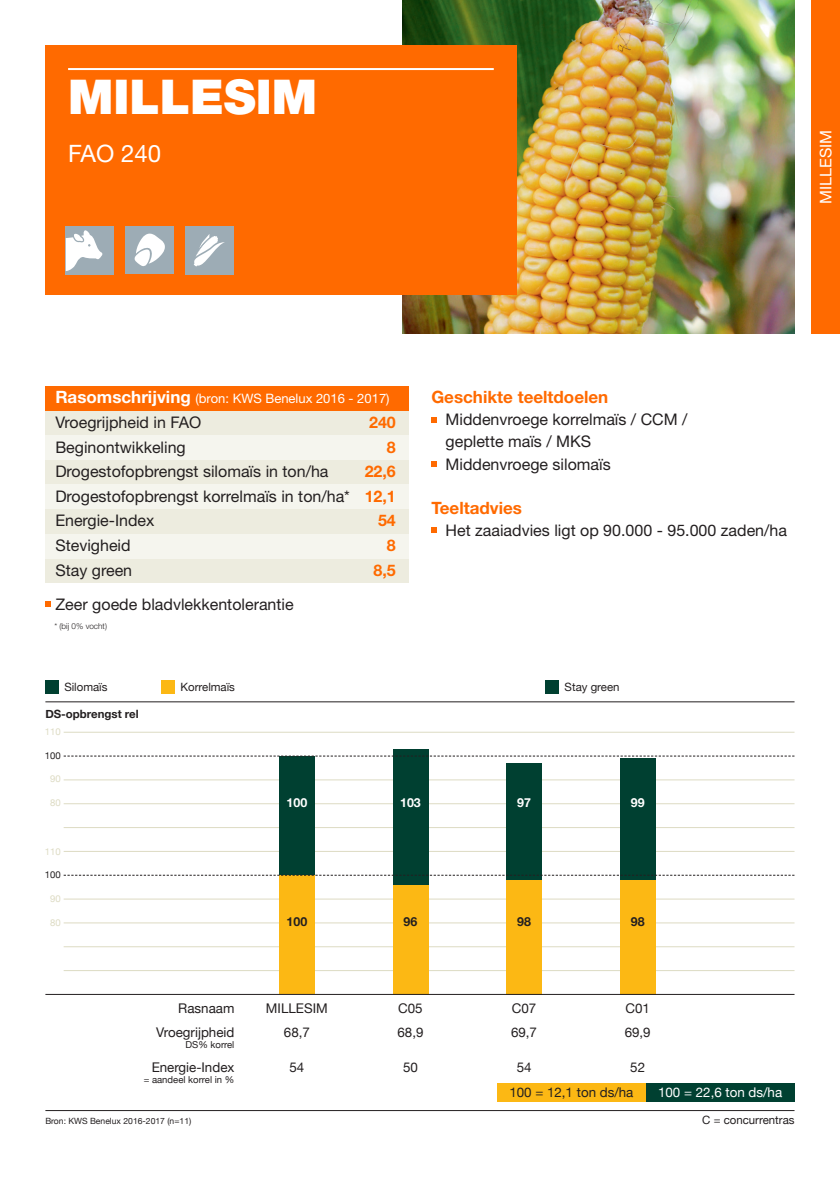
<style>
.page{position:relative;width:840px;height:1191px;background:#fff}
.page>*{position:absolute;margin:0;border:0;box-sizing:border-box;transform-origin:0 0}
.t1{font:900 48px "Helvetica Neue LT Std";color:#fff}
.t2{font:24px "Helvetica Neue LT Std";color:#fff}
.Regular_Expressions{font:700 17px "Helvetica Neue LT Std";color:#ff6a00}
.Regular_Expressions-2{font:16px "Helvetica Neue LT Std";color:#231f20}
.Regular_Expressions-3{font:700 16px "Helvetica Neue LT Std";color:#ff6a00}
.t3{font:16px "Helvetica Neue LT Std";color:#fff}
.t4{font:13.4px "Helvetica Neue";color:#231f20}
.t5{font:13.4px "Helvetica Neue";color:#fff}
.Regular_Expressions-4{font:13px "Helvetica Neue LT Std";color:#fff}
.t6{font:700 12.4px "Helvetica Neue";color:#fff}
.t7{font:700 12.4px "Helvetica Neue";color:#231f20}
.t8{font:11.4px "Helvetica Neue";color:#231f20}
.t9{font:700 11.4px "Helvetica Neue";color:#231f20}
.t10{font:9.6px "Helvetica Neue";color:#231f20}
.t11{font:9.6px "Helvetica Neue";color:#dddbc3}
.t12{font:8.6px "Helvetica Neue";color:#231f20}
.Regular_Expressions-5{font:300 8.2px "Helvetica Neue LT Std";color:#231f20}
.s1{font-weight:700;font-size:17px}
.s2{font-weight:700;color:#ff6a00}
</style>
<div class="page">
<div style="left:811px;top:0;width:28px;height:333px;background:#ff6a00"></div>
<div style="left:45px;top:680px;width:14px;height:14px;background:#004031"></div>
<div style="left:545px;top:680px;width:14px;height:14px;background:#004031"></div>
<div style="left:161px;top:680px;width:14px;height:14px;background:#fcb814"></div>
<hr style="left:45px;top:701px;width:749px;height:1px;background:#231f20">
<hr style="left:45px;top:1110px;width:749px;height:1px;background:#231f20">
<div style="left:496px;top:1082px;width:149px;height:19px;background:#fcb814"></div>
<div style="left:645px;top:1082px;width:149px;height:19px;background:#004031"></div>
<hr style="left:64px;top:970px;width:730px;height:1px;background:#dddbc3">
<hr style="left:64px;top:946px;width:730px;height:1px;background:#dddbc3">
<hr style="left:64px;top:922px;width:730px;height:1px;background:#dddbc3">
<hr style="left:64px;top:898px;width:730px;height:1px;background:#dddbc3">
<hr style="left:64px;top:851px;width:730px;height:1px;background:#dddbc3">
<hr style="left:64px;top:827px;width:730px;height:1px;background:#dddbc3">
<hr style="left:64px;top:803px;width:730px;height:1px;background:#dddbc3">
<hr style="left:64px;top:779px;width:730px;height:1px;background:#dddbc3">
<hr style="left:64px;top:732px;width:730px;height:1px;background:#dddbc3">
<div style="left:279px;top:756px;width:35px;height:238px;background:#004031"></div>
<div style="left:392px;top:749px;width:36px;height:245px;background:#004031"></div>
<div style="left:506px;top:763px;width:35px;height:231px;background:#004031"></div>
<div style="left:619px;top:758px;width:36px;height:236px;background:#004031"></div>
<div style="left:279px;top:875px;width:35px;height:119px;background:#fcb814"></div>
<div style="left:392px;top:884px;width:36px;height:110px;background:#fcb814"></div>
<div style="left:506px;top:880px;width:35px;height:114px;background:#fcb814"></div>
<div style="left:619px;top:880px;width:36px;height:114px;background:#fcb814"></div>
<hr style="left:45px;top:994px;width:749px;height:1px;background:#231f20">
<svg style="left:64px;top:875px;width:730px;height:1px"></svg>
<svg style="left:64px;top:755px;width:730px;height:1px"></svg>
<img style="left:403px;top:0;width:391px;height:333px">
<div style="left:45px;top:45px;width:471px;height:250px;background:#ff6a00"></div>
<hr style="left:68px;top:68px;width:425px;height:2px;background:#fff">
<div style="left:66px;top:226px;width:48px;height:48px;background:#9dacb5"></div>
<svg style="left:66px;top:230px;width:37px;height:41px"></svg>
<div style="left:125px;top:226px;width:48px;height:48px;background:#9dacb5"></div>
<svg style="left:134px;top:233px;width:31px;height:33px"></svg>
<div style="left:185px;top:226px;width:48px;height:48px;background:#9dacb5"></div>
<svg style="left:194px;top:234px;width:31px;height:32px"></svg>
<svg style="left:431px;top:417px;width:6px;height:5px"></svg>
<svg style="left:431px;top:461px;width:6px;height:5px"></svg>
<svg style="left:431px;top:527px;width:6px;height:5px"></svg>
<div style="left:45px;top:386px;width:363px;height:25px;background:#ff6a00"></div>
<div style="left:45px;top:411px;width:363px;height:24px;background:#edecdf"></div>
<div style="left:45px;top:460px;width:363px;height:24px;background:#edecdf"></div>
<div style="left:45px;top:509px;width:363px;height:25px;background:#edecdf"></div>
<div style="left:45px;top:558px;width:363px;height:25px;background:#edecdf"></div>
<div style="left:45px;top:435px;width:363px;height:25px;background:#f5f5ee"></div>
<div style="left:45px;top:484px;width:363px;height:25px;background:#f5f5ee"></div>
<div style="left:45px;top:534px;width:363px;height:24px;background:#f5f5ee"></div>
<svg style="left:45px;top:601px;width:6px;height:6px"></svg>
<p class="t1" style="left:68px;top:68px;width:250px">MILLESIM</p>
<p class="t2" style="left:68px;top:139px;width:94px">FAO 240</p>
<p class="t3" style="left:815px;top:204px;width:76px;rotate:-90deg">MILLESIM</p>
<p class="Regular_Expressions-4" style="left:55px;top:391px;width:335px"><span class="s1">Rasomschrijving</span> (bron: KWS Benelux 2016 - 2017)</p>
<p class="Regular_Expressions-2" style="left:55px;top:413px;width:147px">Vroegrijpheid in FAO</p>
<p class="Regular_Expressions-3" style="left:369px;top:412px;width:28px">240</p>
<p class="Regular_Expressions-2" style="left:55px;top:437px;width:132px">Beginontwikkeling</p>
<p class="Regular_Expressions-3" style="left:387px;top:437px;width:10px">8</p>
<p class="Regular_Expressions-2" style="left:55px;top:462px;width:274px">Drogestofopbrengst silomaïs in ton/ha</p>
<p class="Regular_Expressions-3" style="left:364px;top:461px;width:33px">22,6</p>
<p class="Regular_Expressions-2" style="left:55px;top:486px;width:342px">Drogestofopbrengst korrelmaïs in ton/ha* <span class="s2">12,1</span></p>
<p class="Regular_Expressions-2" style="left:55px;top:511px;width:101px">Energie-Index</p>
<p class="Regular_Expressions-3" style="left:378px;top:511px;width:19px">54</p>
<p class="Regular_Expressions-2" style="left:55px;top:536px;width:77px">Stevigheid</p>
<p class="Regular_Expressions-3" style="left:387px;top:535px;width:10px">8</p>
<p class="Regular_Expressions-2" style="left:55px;top:560px;width:78px">Stay green</p>
<p class="Regular_Expressions-3" style="left:373px;top:560px;width:24px">8,5</p>
<p class="Regular_Expressions-2" style="left:55px;top:594px;width:239px">Zeer goede bladvlekkentolerantie</p>
<p class="Regular_Expressions-5" style="left:54px;top:621px;width:54px">* (bij 0% vocht)</p>
<p class="Regular_Expressions" style="left:431px;top:387px;width:178px">Geschikte teeltdoelen</p>
<p class="Regular_Expressions-2" style="left:445px;top:410px;width:243px">Middenvroege korrelmaïs / CCM /</p>
<p class="Regular_Expressions-2" style="left:445px;top:432px;width:147px">geplette maïs / MKS</p>
<p class="Regular_Expressions-2" style="left:445px;top:454px;width:167px">Middenvroege silomaïs</p>
<p class="Regular_Expressions" style="left:431px;top:497px;width:92px">Teeltadvies</p>
<p class="Regular_Expressions-2" style="left:445px;top:520px;width:343px">Het zaaiadvies ligt op 90.000 - 95.000 zaden/ha</p>
<p class="t8" style="left:64px;top:679px;width:45px">Silomaïs</p>
<p class="t8" style="left:180px;top:679px;width:56px">Korrelmaïs</p>
<p class="t8" style="left:564px;top:679px;width:56px">Stay green</p>
<p class="t9" style="left:45px;top:704px;width:95px">DS-opbrengst rel</p>
<p class="t11" style="left:45px;top:724px;width:17px">110</p>
<p class="t10" style="left:45px;top:748px;width:17px">100</p>
<p class="t11" style="left:50px;top:772px;width:12px">90</p>
<p class="t11" style="left:50px;top:796px;width:12px">80</p>
<p class="t11" style="left:45px;top:844px;width:17px">110</p>
<p class="t10" style="left:45px;top:868px;width:17px">100</p>
<p class="t11" style="left:50px;top:892px;width:12px">90</p>
<p class="t11" style="left:50px;top:915px;width:12px">80</p>
<p class="t4" style="left:178px;top:998px;width:58px">Rasnaam</p>
<p class="t4" style="left:156px;top:1022px;width:80px">Vroegrijpheid</p>
<p class="t10" style="left:185px;top:1038px;width:50px">DS% korrel</p>
<p class="t4" style="left:152px;top:1057px;width:84px">Energie-Index</p>
<p class="t10" style="left:144px;top:1073px;width:92px">= aandeel korrel in %</p>
<p class="t12" style="left:45px;top:1115px;width:147px">Bron: KWS Benelux 2016-2017 (n=11)</p>
<p class="t6" style="left:286px;top:792px;width:22px">100</p>
<p class="t6" style="left:400px;top:792px;width:22px">103</p>
<p class="t6" style="left:517px;top:792px;width:15px">97</p>
<p class="t6" style="left:630px;top:792px;width:15px">99</p>
<p class="t7" style="left:286px;top:911px;width:22px">100</p>
<p class="t7" style="left:403px;top:911px;width:15px">96</p>
<p class="t7" style="left:517px;top:911px;width:15px">98</p>
<p class="t7" style="left:630px;top:911px;width:15px">98</p>
<p class="t4" style="left:266px;top:998px;width:63px">MILLESIM</p>
<p class="t4" style="left:284px;top:1022px;width:27px">68,7</p>
<p class="t4" style="left:289px;top:1057px;width:16px">54</p>
<p class="t4" style="left:398px;top:998px;width:26px">C05</p>
<p class="t4" style="left:397px;top:1022px;width:27px">68,9</p>
<p class="t4" style="left:403px;top:1057px;width:16px">50</p>
<p class="t4" style="left:511px;top:998px;width:26px">C07</p>
<p class="t4" style="left:511px;top:1022px;width:27px">69,7</p>
<p class="t4" style="left:516px;top:1057px;width:16px">54</p>
<p class="t4" style="left:625px;top:998px;width:26px">C01</p>
<p class="t4" style="left:624px;top:1022px;width:27px">69,9</p>
<p class="t4" style="left:630px;top:1057px;width:16px">52</p>
<p class="t4" style="left:509px;top:1082px;width:125px">100 = 12,1 ton ds/ha</p>
<p class="t5" style="left:657px;top:1082px;width:125px">100 = 22,6 ton ds/ha</p>
<p class="t8" style="left:701px;top:1112px;width:94px">C = concurrentras</p>
</div>
